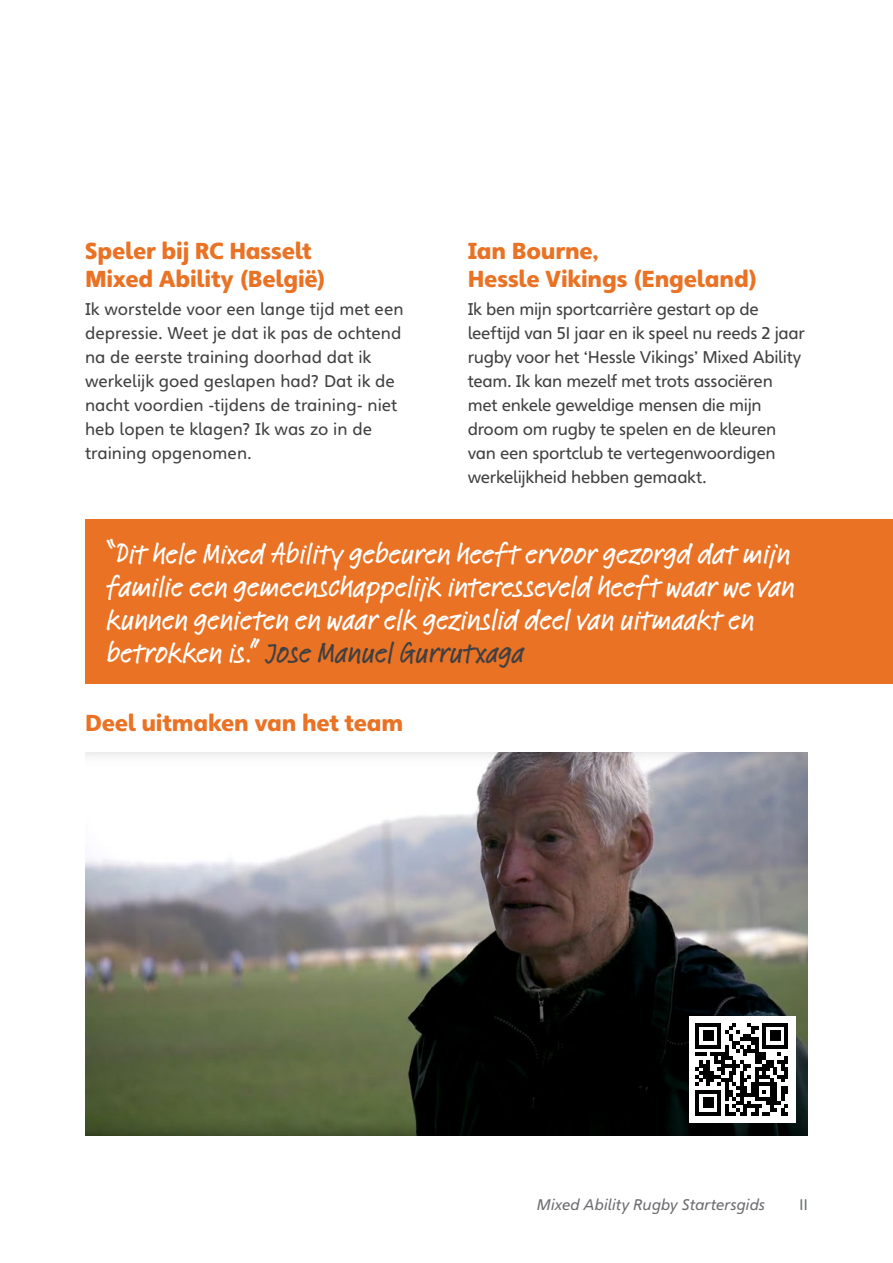
<style>
.page{position:relative;width:893px;height:1263px;background:#fff}
.page>*{position:absolute;margin:0;border:0;box-sizing:border-box;transform-origin:0 0}
.t1{font:500 30px/33px "Linotype Feltpen";letter-spacing:-.015em;color:#fff}
.t2{font:900 22.5px/28.5px "Heinemann";letter-spacing:-.01em;color:#ea7224}
.t3{font:16.5px/24px "Heinemann";letter-spacing:-.015em;color:#414042}
.t4{font:italic 15px "Heinemann";color:#6d6e71}
.t5{font:15px "Heinemann";color:#6d6e71}
.s1{color:#414042}
</style>
<div class="page">
<img style="left:85px;top:753px;width:723px;height:382px">
<div style="left:689px;top:1016px;width:106px;height:107px;background:#fff"></div>
<svg style="left:695px;top:1023px;width:93px;height:93px"></svg>
<div style="left:85px;top:519px;width:808px;height:165px;background:#ea7224"></div>
<h2 class="t2" style="left:85px;top:236px;width:242px">Speler bij RC Hasselt<br>Mixed Ability (België)</h2>
<p class="t3" style="left:85px;top:298px;width:320px">Ik worstelde voor een lange tijd met een depressie. Weet je dat ik pas de ochtend na de eerste training doorhad dat ik werkelijk goed geslapen had? Dat ik de nacht voordien -tijdens de training- niet heb lopen te klagen? Ik was zo in de training opgenomen.</p>
<h2 class="t2" style="left:468px;top:236px;width:291px">Ian Bourne,<br>Hessle Vikings (Engeland)</h2>
<p class="t3" style="left:468px;top:298px;width:338px">Ik ben mijn sportcarrière gestart op de leeftijd van 51 jaar en ik speel nu reeds 2 jaar rugby voor het ‘Hessle Vikings’ Mixed Ability team. Ik kan mezelf met trots associëren met enkele geweldige mensen die mijn droom om rugby te spelen en de kleuren van een sportclub te vertegenwoordigen werkelijkheid hebben gemaakt.</p>
<h1 class="t1" style="left:106px;top:536px;width:690px">“Dit hele Mixed Ability gebeuren heeft ervoor gezorgd dat mijn familie een gemeenschappelijk interesseveld heeft waar we van kunnen genieten en waar elk gezinslid deel van uitmaakt en betrokken is.” <span class="s1">Jose Manuel Gurrutxaga</span></h1>
<h2 class="t2" style="left:85px;top:708px;width:320px">Deel uitmaken van het team</h2>
<p class="t4" style="left:537px;top:1195px;width:230px">Mixed Ability Rugby Startersgids</p>
<p class="t5" style="left:799px;top:1195px;width:10px">11</p>
</div>
